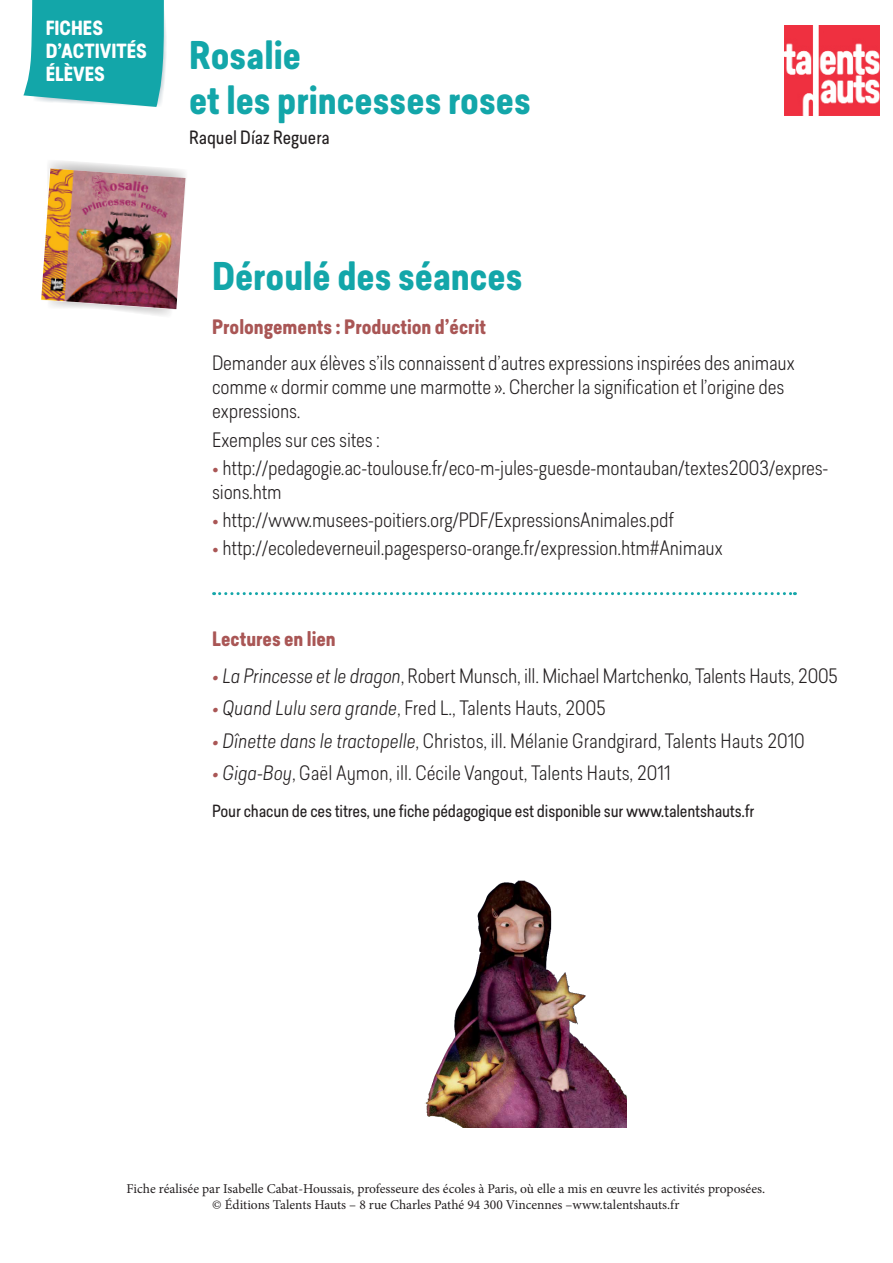
<style>
.page{position:relative;width:893px;height:1263px;background:#fff}
.page>*{position:absolute;margin:0;border:0;box-sizing:border-box;transform-origin:0 0}
._02_TITRE1{font:700 37.5px "Predige Rounded";color:#13a6a9}
.TEXTE_COURANT_espace{font:300 19.5px/24px "Predige Rounded";letter-spacing:-.01em;color:#231f20}
.TITRE_FICHE_POST_IT{font:700 19.5px "Predige Rounded";color:#a95655}
.t1{font:700 19.2px/23px "Predige Rounded";color:#fff}
._00_AUTEUR{font:18px "Predige Rounded";color:#231f20}
.TEXTE_COURANT_espace-2{font:16.5px "Predige Rounded";letter-spacing:-.01em;color:#231f20}
.t2{font:13.5px "Minion Pro";color:#231f20}
.s1{color:#a95655}
.s2{font-style:italic;color:#a95655}
.s3{font-style:italic}
</style>
<div class="page">
<svg style="left:214px;top:592px;width:581px;height:3px"></svg>
<svg style="left:23px;top:0;width:144px;height:107px;background:#30b0b3"></svg>
<img style="left:785px;top:25px;width:94px;height:91px">
<svg style="left:48px;top:161px;width:128px;height:155px"></svg>
<img style="left:41px;top:169px;width:145px;height:140px">
<img style="left:425px;top:880px;width:201px;height:247px">
<p class="t1" style="left:46px;top:17px;width:103px">FICHES<br>D’ACTIVITÉS<br>ÉLÈVES</p>
<p class="_02_TITRE1" style="left:189px;top:28px;width:114px">Rosalie</p>
<p class="_02_TITRE1" style="left:189px;top:73px;width:343px">et les princesses roses</p>
<p class="_00_AUTEUR" style="left:189px;top:125px;width:142px">Raquel Díaz Reguera</p>
<p class="_02_TITRE1" style="left:212px;top:250px;width:312px">Déroulé des séances</p>
<p class="TITRE_FICHE_POST_IT" style="left:212px;top:313px;width:275px">Prolongements : Production d’écrit</p>
<p class="TEXTE_COURANT_espace" style="left:212px;top:351px;width:585px">Demander aux élèves s’ils connaissent d’autres expressions inspirées des animaux comme « dormir comme une marmotte ». Chercher la signification et l’origine des expressions.</p>
<p class="TEXTE_COURANT_espace" style="left:212px;top:427px;width:169px">Exemples sur ces sites :</p>
<p class="TEXTE_COURANT_espace" style="left:212px;top:455px;width:618px"><span class="s1">•</span> http://pedagogie.ac-toulouse.fr/eco-m-jules-guesde-montauban/textes2003/expres&shy;sions.htm</p>
<p class="TEXTE_COURANT_espace" style="left:212px;top:507px;width:463px"><span class="s1">•</span> http://www.musees-poitiers.org/PDF/ExpressionsAnimales.pdf</p>
<p class="TEXTE_COURANT_espace" style="left:212px;top:536px;width:512px"><span class="s1">•</span> http://ecoledeverneuil.pagesperso-orange.fr/expression.htm#Animaux</p>
<p class="TITRE_FICHE_POST_IT" style="left:212px;top:625px;width:125px">Lectures en lien</p>
<p class="TEXTE_COURANT_espace" style="left:212px;top:663px;width:627px"><span class="s2">•</span> <span class="s3">La Princesse et le dragon</span>, Robert Munsch, ill. Michael Martchenko, Talents Hauts, 2005</p>
<p class="TEXTE_COURANT_espace" style="left:212px;top:696px;width:395px"><span class="s2">•</span> <span class="s3">Quand Lulu sera grande</span>, Fred L., Talents Hauts, 2005</p>
<p class="TEXTE_COURANT_espace" style="left:212px;top:728px;width:594px"><span class="s2">•</span> <span class="s3">Dînette dans le tractopelle</span>, Christos, ill. Mélanie Grandgirard, Talents Hauts 2010</p>
<p class="TEXTE_COURANT_espace" style="left:212px;top:761px;width:460px"><span class="s2">•</span> <span class="s3">Giga-Boy</span>, Gaël Aymon, ill. Cécile Vangout, Talents Hauts, 2011</p>
<p class="TEXTE_COURANT_espace-2" style="left:212px;top:800px;width:544px">Pour chacun de ces titres, une fiche pédagogique est disponible sur www.talentshauts.fr</p>
<p class="t2" style="left:127px;top:1180px;width:640px">Fiche réalisée par Isabelle Cabat-Houssais, professeure des écoles à Paris, où elle a mis en œuvre les activités proposées.</p>
<p class="t2" style="left:212px;top:1196px;width:469px">© Éditions Talents Hauts – 8 rue Charles Pathé 94 300 Vincennes –www.talentshauts.fr</p>
</div>
